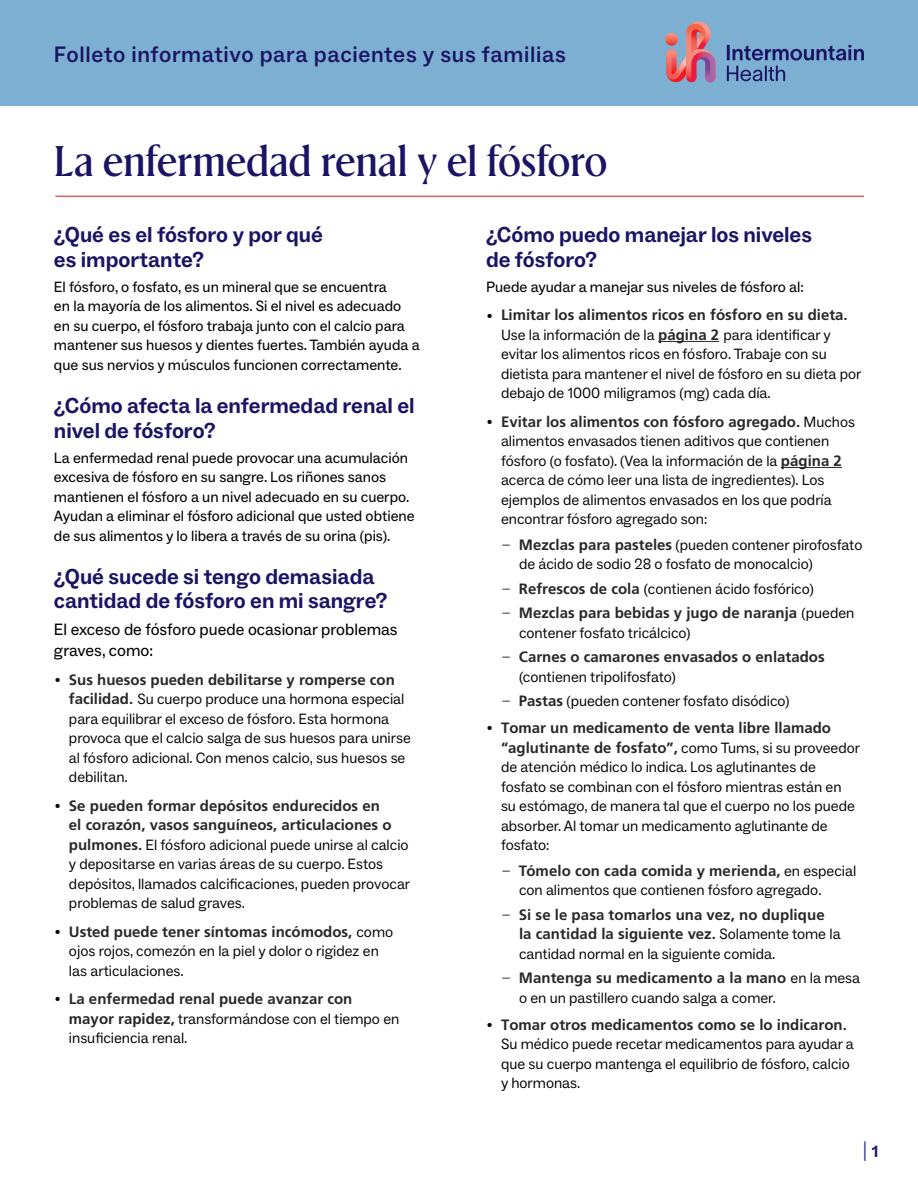
<style>
.page{position:relative;width:918px;height:1188px;background:#fff}
.page>*{position:absolute;margin:0;border:0;box-sizing:border-box;transform-origin:0 0}
.Title__h1{font:500 42.75px "Rector";letter-spacing:-.005em;color:#1b1464}
.t1{font:500 22.5px "ABC Social";letter-spacing:.03em;color:#1b1464}
.Level_1__h2{font:700 21.75px/24.8px "ABC Social";color:#1b1464}
.t2{font:19.5px "ABC Social";color:#293896}
.Main__p{font:16.5px/21px "ABC Social";color:#000}
.t3{font:15px/19.5px "ABC Social";color:#000}
.Main__p-2{font:15px/19.5px "ABC Social";color:#000}
.t4{font:700 15px/19.5px "Frutiger LT Std";color:#292829}
.Main_tight_1{font:15px "ABC Social";color:#000}
.s1{font-family:"Adobe Garamond Pro"}
.s2{font-family:"Frutiger LT Std";font-weight:700;color:#292829}
.s3{font-family:"Adobe Garamond Pro";font-weight:400;color:#000}
.s4{font-family:"ABC Social";font-weight:400;color:#000}
.s5{font-weight:700;font-size:16.5px;color:#1b1464}
</style>
<div class="page">
<div style="left:0;top:0;width:918px;height:106px;background:#7cafd1"></div>
<svg style="left:727px;top:45px;width:137px;height:36px"></svg>
<svg style="left:665px;top:21px;width:51px;height:61px"></svg>
<hr style="left:55px;top:196px;width:809px;height:1px;background:#f15856">
<hr style="left:658px;top:341px;width:61px;height:1px;background:#292829">
<hr style="left:781px;top:467px;width:61px;height:1px;background:#292829">
<h2 class="t1" style="left:54px;top:41px;width:514px">Folleto informativo para pacientes y sus familias</h2>
<p class="Title__h1" style="left:54px;top:131px;width:555px">La enfermedad renal y el fósforo</p>
<p class="Level_1__h2" style="left:54px;top:223px;width:271px">¿Qué es el fósforo y por qué es importante?</p>
<p class="Main__p-2" style="left:54px;top:277px;width:367px">El fósforo, o fosfato, es un mineral que se encuentra<br>en la mayoría de los alimentos. Si el nivel es adecuado en su cuerpo, el fósforo trabaja junto con el calcio para mantener sus huesos y dientes fuertes. También ayuda a que sus nervios y músculos funcionen correctamente.</p>
<p class="Level_1__h2" style="left:54px;top:394px;width:362px">¿Cómo afecta la enfermedad renal el nivel de fósforo?</p>
<p class="Main__p-2" style="left:54px;top:448px;width:362px">La enfermedad renal puede provocar una acumulación excesiva de fósforo en su sangre. Los riñones sanos mantienen el fósforo a un nivel adecuado en su cuerpo.<br>Ayudan a eliminar el fósforo adicional que usted obtiene de sus alimentos y lo libera a través de su orina (pis).</p>
<p class="Level_1__h2" style="left:54px;top:565px;width:335px">¿Qué sucede si tengo demasiada cantidad de fósforo en mi sangre?</p>
<p class="Main__p" style="left:54px;top:619px;width:345px">El exceso de fósforo puede ocasionar problemas graves, como:</p>
<p class="t3" style="left:69px;top:670px;width:343px;text-indent:-14px"><span class="s1">•</span> <span class="s2">Sus huesos pueden debilitarse y romperse con facilidad.</span> Su cuerpo produce una hormona especial para equilibrar el exceso de fósforo. Esta hormona provoca que el calcio salga de sus huesos para unirse al fósforo adicional. Con menos calcio, sus huesos se debilitan.</p>
<p class="t3" style="left:69px;top:796px;width:343px;text-indent:-14px"><span class="s1">•</span> <span class="s2">Se pueden formar depósitos endurecidos en<br>el corazón, vasos sanguíneos, articulaciones o pulmones.</span> El fósforo adicional puede unirse al calcio y depositarse en varias áreas de su cuerpo. Estos depósitos, llamados calcificaciones, pueden provocar problemas de salud graves.</p>
<p class="t3" style="left:69px;top:922px;width:326px;text-indent:-14px"><span class="s1">•</span> <span class="s2">Usted puede tener síntomas incómodos,</span> como ojos rojos, comezón en la piel y dolor o rigidez en las articulaciones.</p>
<p class="t3" style="left:69px;top:989px;width:332px;text-indent:-14px"><span class="s1">•</span> <span class="s2">La enfermedad renal puede avanzar con mayor rapidez,</span> transformándose con el tiempo en insuficiencia renal.</p>
<p class="Level_1__h2" style="left:486px;top:223px;width:328px">¿Cómo puedo manejar los niveles de fósforo?</p>
<p class="Main_tight_1" style="left:486px;top:278px;width:319px">Puede ayudar a manejar sus niveles de fósforo al:</p>
<p class="t3" style="left:501px;top:306px;width:362px;text-indent:-14px"><span class="s1">•</span> <span class="s2">Limitar los alimentos ricos en fósforo en su dieta.<br></span>Use la información de la <span class="s2">página 2</span> para identificar y evitar los alimentos ricos en fósforo. Trabaje con su dietista para mantener el nivel de fósforo en su dieta por debajo de 1000 miligramos (mg) cada día.</p>
<p class="t3" style="left:501px;top:412px;width:356px;text-indent:-14px"><span class="s1">•</span> <span class="s2">Evitar los alimentos con fósforo agregado.</span> Muchos alimentos envasados tienen aditivos que contienen fósforo (o fosfato). (Vea la información de la <span class="s2">página 2 </span>acerca de cómo leer una lista de ingredientes). Los ejemplos de alimentos envasados en los que podría encontrar fósforo agregado son:</p>
<p class="t3" style="left:519px;top:535px;width:345px;text-indent:-16px"><span class="s1">–</span> <span class="s2">Mezclas para pasteles</span> (pueden contener pirofosfato de ácido de sodio 28 o fosfato de monocalcio)</p>
<p class="t3" style="left:502px;top:579px;width:313px"><span class="s1">–</span> <span class="s2">Refrescos de cola</span> (contienen ácido fosfórico)</p>
<p class="t3" style="left:519px;top:604px;width:337px;text-indent:-16px"><span class="s1">–</span> <span class="s2">Mezclas para bebidas y jugo de naranja</span> (pueden contener fosfato tricálcico)</p>
<p class="t4" style="left:519px;top:647px;width:307px;text-indent:-17px"><span class="s3">–</span> Carnes o camarones envasados o enlatados <span class="s4">(contienen tripolifosfato)</span></p>
<p class="t3" style="left:503px;top:691px;width:289px"><span class="s1">–</span> <span class="s2">Pastas</span> (pueden contener fosfato disódico)</p>
<p class="t3" style="left:501px;top:719px;width:361px;text-indent:-14px"><span class="s1">•</span> <span class="s2">Tomar un medicamento de venta libre llamado “aglutinante de fosfato”,</span> como Tums, si su proveedor de atención médico lo indica. Los aglutinantes de fosfato se combinan con el fósforo mientras están en su estómago, de manera tal que el cuerpo no los puede absorber. Al tomar un medicamento aglutinante de fosfato:</p>
<p class="t3" style="left:519px;top:861px;width:339px;text-indent:-16px"><span class="s1">–</span> <span class="s2">Tómelo con cada comida y merienda,</span> en especial con alimentos que contienen fósforo agregado.</p>
<p class="t4" style="left:519px;top:905px;width:323px;text-indent:-16px"><span class="s3">–</span> Si se le pasa tomarlos una vez, no duplique la cantidad la siguiente vez. <span class="s4">Solamente tome la cantidad normal en la siguiente comida.</span></p>
<p class="t3" style="left:519px;top:968px;width:343px;text-indent:-16px"><span class="s1">–</span> <span class="s2">Mantenga su medicamento a la mano</span> en la mesa o en un pastillero cuando salga a comer.</p>
<p class="t3" style="left:501px;top:1015px;width:354px;text-indent:-14px"><span class="s1">•</span> <span class="s2">Tomar otros medicamentos como se lo indicaron.<br></span>Su médico puede recetar medicamentos para ayudar a que su cuerpo mantenga el equilibrio de fósforo, calcio y hormonas.</p>
<h3 class="t2" style="left:863px;top:1138px;width:17px">| <span class="s5">1</span></h3>
</div>
